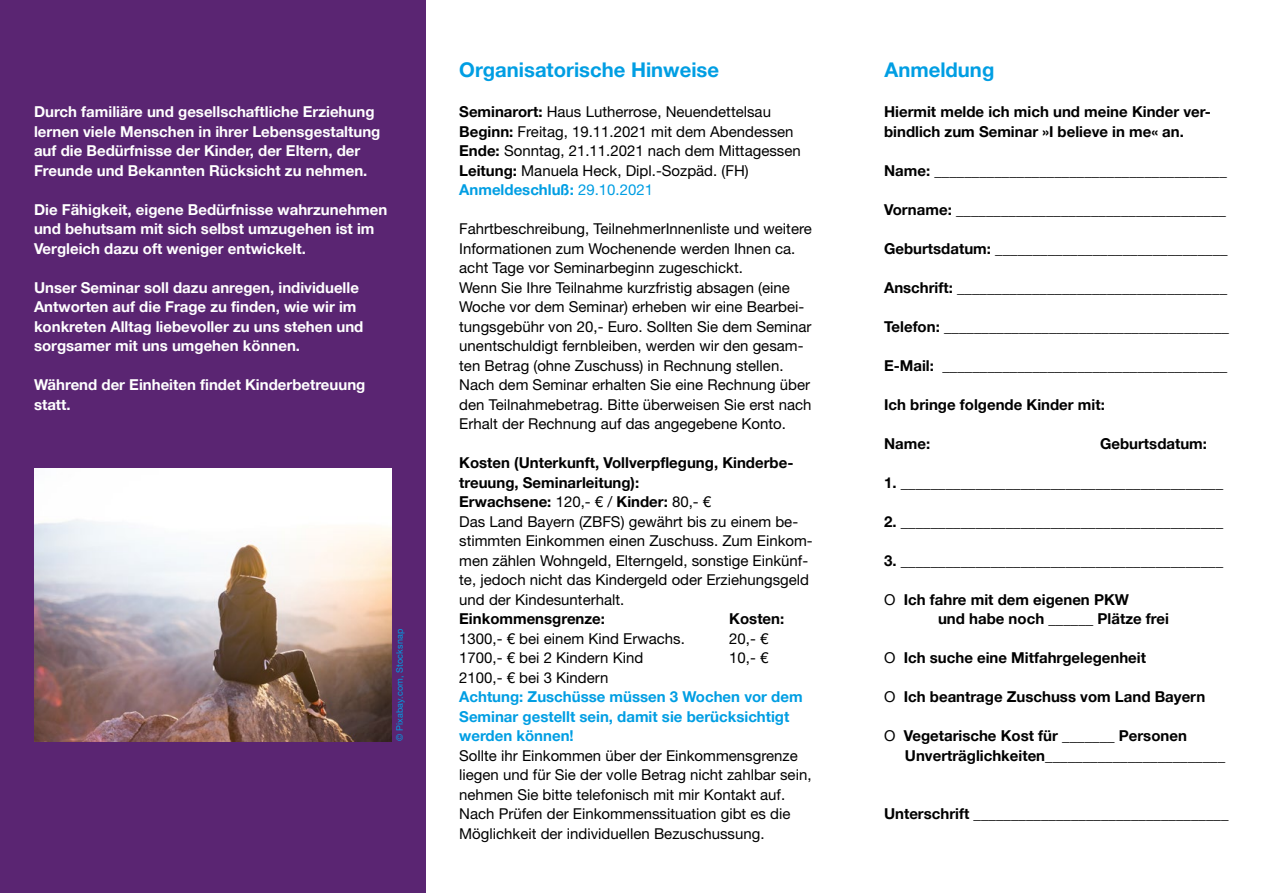
<style>
.page{position:relative;width:1263px;height:893px;background:#fff}
.page>*{position:absolute;margin:0;border:0;box-sizing:border-box;transform-origin:0 0}
.t1{font:700 20.25px "Helvetica Neue LT Pro";color:#009ee3}
.t2{font:15px/19.5px "Helvetica Neue LT Pro";color:#000}
.t3{font:700 15px/19.5px "Helvetica Neue LT Pro";color:#000}
.t4{font:700 15px/19.5px "Helvetica Neue LT Pro";color:#fff}
.t5{font:700 15px/19.5px "Helvetica Neue LT Pro";color:#009ee3}
.t6{font:9px "Helvetica Neue LT Pro";letter-spacing:.02em;color:#009ee3}
.s1{font-weight:700}
.s2{font-weight:700;color:#009ee3}
.s3{color:#009ee3}
.s4{font-weight:400}
</style>
<div class="page">
<div style="left:0;top:0;width:425px;height:893px;background:#5a2572"></div>
<img style="left:34px;top:468px;width:358px;height:273px">
<p class="t4" style="left:34px;top:102px;width:348px">Durch familiäre und gesellschaftliche Erziehung lernen viele Menschen in ihrer Lebensgestaltung auf die Bedürfnisse der Kinder, der Eltern, der Freunde und Bekannten Rücksicht zu nehmen.</p>
<p class="t4" style="left:34px;top:199px;width:355px">Die Fähigkeit, eigene Bedürfnisse wahrzunehmen und behutsam mit sich selbst umzugehen ist im<br>Vergleich dazu oft weniger entwickelt.</p>
<p class="t4" style="left:34px;top:277px;width:331px">Unser Seminar soll dazu anregen, individuelle Antworten auf die Frage zu finden, wie wir im konkreten Alltag liebevoller zu uns stehen und sorgsamer mit uns umgehen können.</p>
<p class="t4" style="left:34px;top:375px;width:333px">Während der Einheiten findet Kinderbetreuung statt.</p>
<p class="t6" style="left:394px;top:741px;width:114px;rotate:-90deg">© Pixabay.com, Stocksnap</p>
<h1 class="t1" style="left:459px;top:58px;width:261px">Organisatorische Hinweise</h1>
<p class="t2" style="left:459px;top:102px;width:343px"><span class="s1">Seminarort:</span> Haus Lutherrose, Neuendettelsau <span class="s1">Beginn:</span> Freitag, 19.11.2021 mit dem Abendessen <span class="s1">Ende:</span> Sonntag, 21.11.2021 nach dem Mittagessen <span class="s1">Leitung:</span> Manuela Heck, Dipl.-Sozpäd. (FH)<br><span class="s2">Anmeldeschluß:</span> <span class="s3">29.10.2021</span></p>
<p class="t2" style="left:459px;top:219px;width:354px">Fahrtbeschreibung, TeilnehmerInnenliste und weitere Informationen zum Wochenende werden Ihnen ca. acht Tage vor Seminarbeginn zugeschickt.<br>Wenn Sie Ihre Teilnahme kurzfristig absagen (eine Woche vor dem Seminar) erheben wir eine Bearbei&shy;tungsgebühr von 20,- Euro. Sollten Sie dem Seminar unentschuldigt fernbleiben, werden wir den gesam&shy;ten Betrag (ohne Zuschuss) in Rechnung stellen.<br>Nach dem Seminar erhalten Sie eine Rechnung über den Teilnahmebetrag. Bitte überweisen Sie erst nach Erhalt der Rechnung auf das angegebene Konto.</p>
<p class="t2" style="left:459px;top:453px;width:355px"><span class="s1">Kosten (Unterkunft, Vollverpflegung, Kinderbe&shy;treuung, Seminarleitung):<br>Erwachsene:</span> 120,- € / <span class="s1">Kinder:</span> 80,- €<br>Das Land Bayern (ZBFS) gewährt bis zu einem be&shy;stimmten Einkommen einen Zuschuss. Zum Einkom&shy;men zählen Wohngeld, Elterngeld, sonstige Einkünf&shy;te, jedoch nicht das Kindergeld oder Erziehungsgeld und der Kindesunterhalt.</p>
<p class="t3" style="left:459px;top:609px;width:147px">Einkommensgrenze:</p>
<p class="t3" style="left:729px;top:609px;width:57px">Kosten:</p>
<p class="t2" style="left:459px;top:628px;width:227px">1300,- € bei einem Kind Erwachs.</p>
<p class="t2" style="left:729px;top:628px;width:41px">20,- €</p>
<p class="t2" style="left:459px;top:648px;width:185px">1700,- € bei 2 Kindern Kind</p>
<p class="t2" style="left:729px;top:648px;width:41px">10,- €</p>
<p class="t2" style="left:459px;top:667px;width:151px">2100,- € bei 3 Kindern</p>
<p class="t5" style="left:459px;top:687px;width:345px">Achtung: Zuschüsse müssen 3 Wochen vor dem<br>Seminar gestellt sein, damit sie berücksichtigt werden können!</p>
<p class="t2" style="left:459px;top:745px;width:354px">Sollte ihr Einkommen über der Einkommensgrenze liegen und für Sie der volle Betrag nicht zahlbar sein, nehmen Sie bitte telefonisch mit mir Kontakt auf.<br>Nach Prüfen der Einkommenssituation gibt es die Möglichkeit der individuellen Bezuschussung.</p>
<h1 class="t1" style="left:884px;top:58px;width:111px">Anmeldung</h1>
<p class="t3" style="left:884px;top:102px;width:328px">Hiermit melde ich mich und meine Kinder ver&shy;bindlich zum Seminar »I believe in me« an.</p>
<p class="t3" style="left:884px;top:160px;width:344px">Name: _______________________________________</p>
<p class="t3" style="left:884px;top:199px;width:343px">Vorname: ____________________________________</p>
<p class="t3" style="left:884px;top:238px;width:345px">Geburtsdatum: _______________________________</p>
<p class="t3" style="left:884px;top:277px;width:345px">Anschrift: ____________________________________</p>
<p class="t3" style="left:884px;top:316px;width:346px">Telefon: ______________________________________</p>
<p class="t3" style="left:884px;top:355px;width:345px">E-Mail: ______________________________________</p>
<p class="t3" style="left:884px;top:394px;width:222px">Ich bringe folgende Kinder mit:</p>
<p class="t3" style="left:884px;top:433px;width:48px">Name:</p>
<p class="t3" style="left:1100px;top:433px;width:108px">Geburtsdatum:</p>
<p class="t3" style="left:884px;top:472px;width:341px">1. ___________________________________________</p>
<p class="t3" style="left:884px;top:511px;width:341px">2. ___________________________________________</p>
<p class="t3" style="left:884px;top:550px;width:341px">3. ___________________________________________</p>
<p class="t3" style="left:938px;top:589px;width:232px;text-indent:-54px"><span class="s4">O</span> Ich fahre mit dem eigenen PKW<br>und habe noch ______ Plätze frei</p>
<p class="t3" style="left:884px;top:648px;width:263px"><span class="s4">O</span> Ich suche eine Mitfahrgelegenheit</p>
<p class="t3" style="left:884px;top:687px;width:323px"><span class="s4">O</span> Ich beantrage Zuschuss vom Land Bayern</p>
<p class="t3" style="left:905px;top:726px;width:322px;text-indent:-21px"><span class="s4">O</span> Vegetarische Kost für _______ Personen<br>Unverträglichkeiten________________________</p>
<p class="t3" style="left:884px;top:804px;width:346px">Unterschrift __________________________________</p>
</div>
